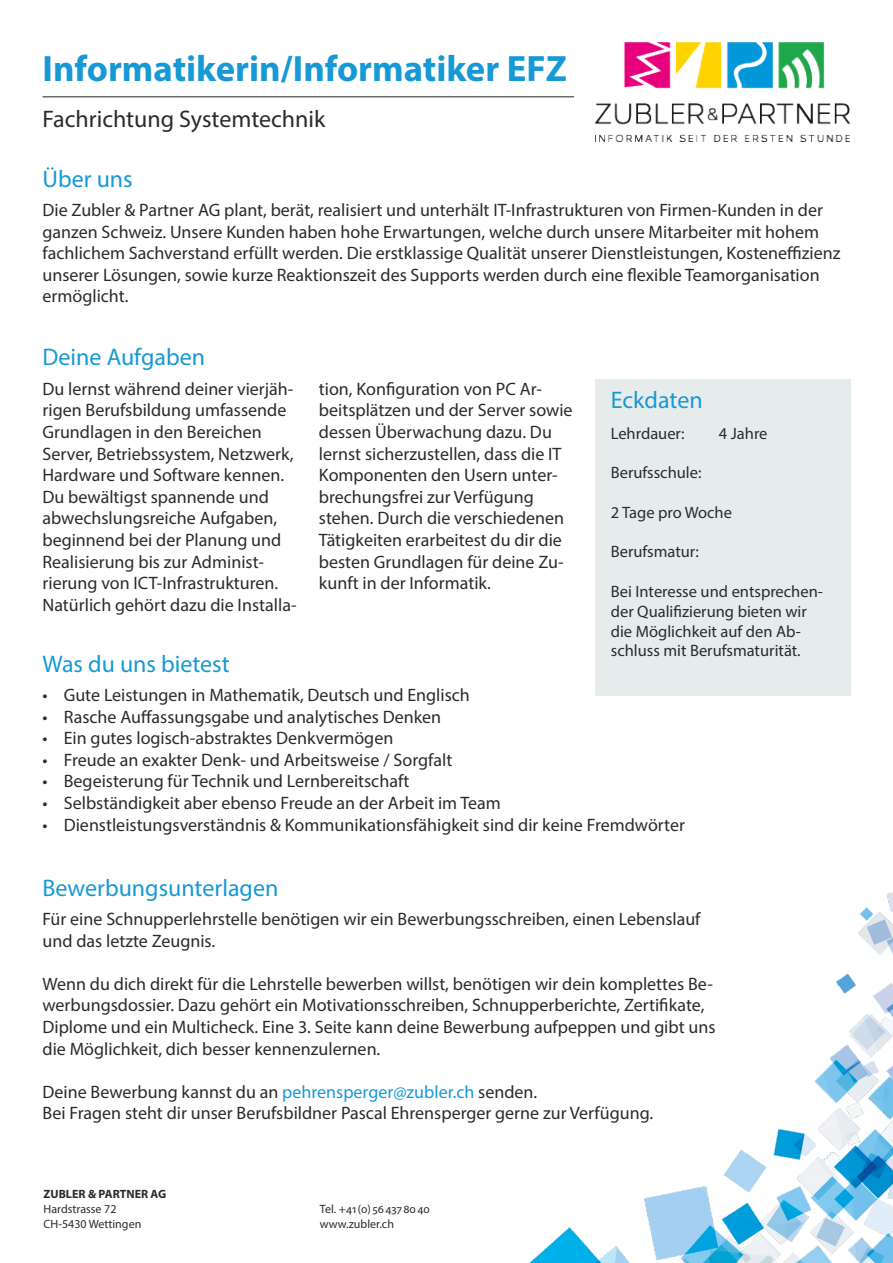
<style>
.page{position:relative;width:893px;height:1263px;background:#fff}
.page>*{position:absolute;margin:0;border:0;box-sizing:border-box;transform-origin:0 0}
.t1{font:700 36.75px "Myriad Pro";color:#1799d5}
.Untertitel{font:24px "Myriad Pro";color:#1799d5}
.Fliesstext{font:24px "Myriad Pro";color:#292c2f}
.Fliesstext-2{font:18px/21.6px "Myriad Pro";color:#292c2f}
.Fliesstext-3{font:16.5px/19.8px "Myriad Pro";color:#2a2c2f}
.t2{font:12px/15px "Myriad Pro";color:#292c2f}
.t3{font:700 12px "Myriad Pro";color:#292c2f}
.s1{color:#1799d5}
</style>
<div class="page">
<img style="left:529px;top:892px;width:364px;height:371px">
<img style="left:595px;top:43px;width:255px;height:99px">
<hr style="left:43px;top:96px;width:531px;height:1px;background:#44464a">
<div style="left:596px;top:379px;width:255px;height:316px;background:#e6eceb"></div>
<p class="t1" style="left:43px;top:45px;width:526px">Informatikerin/Informatiker EFZ</p>
<p class="Fliesstext" style="left:43px;top:104px;width:284px">Fachrichtung Systemtechnik</p>
<p class="Untertitel" style="left:43px;top:164px;width:92px">Über uns</p>
<p class="Fliesstext-2" style="left:43px;top:199px;width:799px">Die Zubler &amp; Partner AG plant, berät, realisiert und unterhält IT-Infrastrukturen von Firmen-Kunden in der ganzen Schweiz. Unsere Kunden haben hohe Erwartungen, welche durch unsere Mitarbeiter mit hohem fachlichem Sachverstand erfüllt werden. Die erstklassige Qualität unserer Dienstleistungen, Kosteneffizienz unserer Lösungen, sowie kurze Reaktionszeit des Supports werden durch eine flexible Teamorganisation ermöglicht.</p>
<p class="Untertitel" style="left:43px;top:343px;width:164px">Deine Aufgaben</p>
<p class="Fliesstext-2" style="left:43px;top:378px;width:256px">Du lernst während deiner vierjäh&shy;rigen Berufsbildung umfassende<br>Grundlagen in den Bereichen<br>Server, Betriebssystem, Netzwerk,<br>Hardware und Software kennen.<br>Du bewältigst spannende und abwechslungsreiche Aufgaben, beginnend bei der Planung und<br>Realisierung bis zur Administ&shy;rierung von ICT-Infrastrukturen.<br>Natürlich gehört dazu die Installa-</p>
<p class="Fliesstext-2" style="left:319px;top:378px;width:255px">tion, Konfiguration von PC Ar&shy;beitsplätzen und der Server sowie dessen Überwachung dazu. Du lernst sicherzustellen, dass die IT<br>Komponenten den Usern unter&shy;brechungsfrei zur Verfügung stehen. Durch die verschiedenen<br>Tätigkeiten erarbeitest du dir die besten Grundlagen für deine Zu&shy;kunft in der Informatik.</p>
<p class="Untertitel" style="left:43px;top:649px;width:189px">Was du uns bietest</p>
<p class="Untertitel" style="left:611px;top:385px;width:93px">Eckdaten</p>
<p class="Fliesstext-3" style="left:611px;top:423px;width:75px">Lehrdauer:</p>
<p class="Fliesstext-3" style="left:719px;top:423px;width:50px">4 Jahre</p>
<p class="Fliesstext-3" style="left:611px;top:462px;width:92px">Berufsschule:</p>
<p class="Fliesstext-3" style="left:611px;top:502px;width:123px">2 Tage pro Woche</p>
<p class="Fliesstext-3" style="left:611px;top:542px;width:90px">Berufsmatur:</p>
<p class="Fliesstext-3" style="left:611px;top:581px;width:214px">Bei Interesse und entsprechen&shy;der Qualifizierung bieten wir die Möglichkeit auf den Ab&shy;schluss mit Berufsmaturität.</p>
<p class="Fliesstext-2" style="left:43px;top:684px;width:429px">• Gute Leistungen in Mathematik, Deutsch und Englisch</p>
<p class="Fliesstext-2" style="left:43px;top:705px;width:400px">• Rasche Auffassungsgabe und analytisches Denken</p>
<p class="Fliesstext-2" style="left:43px;top:727px;width:352px">• Ein gutes logisch-abstraktes Denkvermögen</p>
<p class="Fliesstext-2" style="left:43px;top:748px;width:411px">• Freude an exakter Denk- und Arbeitsweise / Sorgfalt</p>
<p class="Fliesstext-2" style="left:43px;top:770px;width:368px">• Begeisterung für Technik und Lernbereitschaft</p>
<p class="Fliesstext-2" style="left:43px;top:792px;width:460px">• Selbständigkeit aber ebenso Freude an der Arbeit im Team</p>
<p class="Fliesstext-2" style="left:43px;top:813px;width:644px">• Dienstleistungsverständnis &amp; Kommunikationsfähigkeit sind dir keine Fremdwörter</p>
<p class="Untertitel" style="left:43px;top:873px;width:237px">Bewerbungsunterlagen</p>
<p class="Fliesstext-2" style="left:43px;top:908px;width:659px">Für eine Schnupperlehrstelle benötigen wir ein Bewerbungsschreiben, einen Lebenslauf und das letzte Zeugnis.</p>
<p class="Fliesstext-2" style="left:43px;top:972px;width:674px">Wenn du dich direkt für die Lehrstelle bewerben willst, benötigen wir dein komplettes Be&shy;werbungsdossier. Dazu gehört ein Motivationsschreiben, Schnupperberichte, Zertifikate, Diplome und ein Multicheck. Eine 3. Seite kann deine Bewerbung aufpeppen und gibt uns die Möglichkeit, dich besser kennenzulernen.</p>
<p class="Fliesstext-2" style="left:43px;top:1080px;width:612px">Deine Bewerbung kannst du an <span class="s1">pehrensperger@zubler.ch</span> senden.<br>Bei Fragen steht dir unser Berufsbildner Pascal Ehrensperger gerne zur Verfügung.</p>
<p class="t3" style="left:44px;top:1186px;width:124px">ZUBLER &amp; PARTNER AG</p>
<p class="t2" style="left:44px;top:1201px;width:99px">Hardstrasse 72<br>CH-5430 Wettingen</p>
<p class="t2" style="left:320px;top:1201px;width:111px">Tel. +41(0) 564378040 www.zubler.ch</p>
</div>
